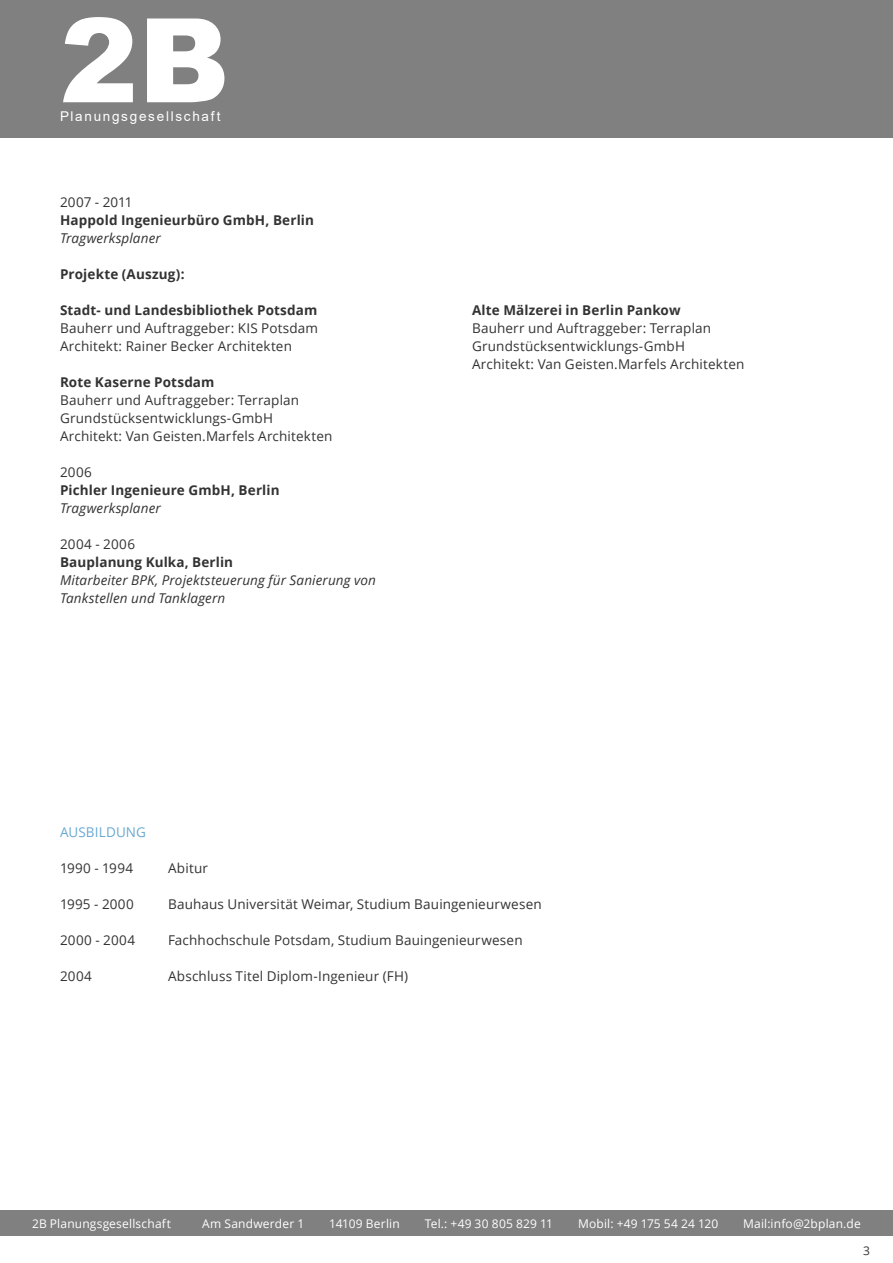
<style>
.page{position:relative;width:893px;height:1263px;background:#fff}
.page>*{position:absolute;margin:0;border:0;box-sizing:border-box;transform-origin:0 0}
.t1{font:900 117px "Arial";color:#fff}
.Fliesstext{font:13.5px "Open Sans";letter-spacing:.01em;color:#333}
.übrschrift_CV{font:700 13.5px/18px "Open Sans";letter-spacing:.01em;color:#333}
.übrschrift_CV-2{font:italic 13.5px "Open Sans";letter-spacing:.01em;color:#333}
.t2{font:13.5px "Arial";letter-spacing:.125em;color:#fff}
.Fliesstext-2{font:13.5px "Open Sans";letter-spacing:.035em;color:#333}
.Fliesstext-3{font:13.5px "Open Sans";letter-spacing:.01em;color:#68a9d1}
.t3{font:12px "Open Sans";letter-spacing:.015em;color:#fff}
.t4{font:12px "Open Sans";color:#333}
.s1{font-weight:400;font-style:italic}
</style>
<div class="page">
<div style="left:0;top:1210px;width:893px;height:26px;background:#808080"></div>
<div style="left:0;top:0;width:893px;height:138px;background:#808080"></div>
<h1 class="t1" style="left:60px;top:-24px;width:171px">2B</h1>
<p class="t2" style="left:60px;top:107px;width:162px">Planungsgesellschaft</p>
<p class="Fliesstext" style="left:60px;top:193px;width:74px">2007 - 2011</p>
<p class="übrschrift_CV" style="left:60px;top:211px;width:255px">Happold Ingenieurbüro GmbH, Berlin<br><span class="s1">Tragwerksplaner</span></p>
<p class="übrschrift_CV" style="left:60px;top:265px;width:126px">Projekte (Auszug):</p>
<p class="übrschrift_CV" style="left:60px;top:301px;width:259px">Stadt- und Landesbibliothek Potsdam</p>
<p class="Fliesstext" style="left:60px;top:319px;width:260px">Bauherr und Auftraggeber: KIS Potsdam</p>
<p class="Fliesstext" style="left:60px;top:337px;width:233px">Architekt: Rainer Becker Architekten</p>
<p class="übrschrift_CV" style="left:60px;top:373px;width:156px">Rote Kaserne Potsdam</p>
<p class="Fliesstext" style="left:60px;top:391px;width:241px">Bauherr und Auftraggeber: Terraplan</p>
<p class="Fliesstext" style="left:60px;top:409px;width:215px">Grundstücksentwicklungs-GmbH</p>
<p class="Fliesstext" style="left:60px;top:427px;width:274px">Architekt: Van Geisten.Marfels Architekten</p>
<p class="Fliesstext" style="left:60px;top:463px;width:33px">2006</p>
<p class="übrschrift_CV" style="left:60px;top:481px;width:221px">Pichler Ingenieure GmbH, Berlin</p>
<p class="übrschrift_CV-2" style="left:60px;top:499px;width:102px">Tragwerksplaner</p>
<p class="Fliesstext-2" style="left:60px;top:535px;width:77px">2004 - 2006</p>
<p class="übrschrift_CV" style="left:60px;top:553px;width:175px">Bauplanung Kulka, Berlin</p>
<p class="übrschrift_CV-2" style="left:60px;top:571px;width:317px">Mitarbeiter BPK, Projektsteuerung für Sanierung von</p>
<p class="übrschrift_CV-2" style="left:60px;top:589px;width:167px">Tankstellen und Tanklagern</p>
<p class="übrschrift_CV" style="left:472px;top:301px;width:210px">Alte Mälzerei in Berlin Pankow</p>
<p class="Fliesstext" style="left:472px;top:319px;width:241px">Bauherr und Auftraggeber: Terraplan</p>
<p class="Fliesstext" style="left:472px;top:337px;width:215px">Grundstücksentwicklungs-GmbH</p>
<p class="Fliesstext" style="left:472px;top:355px;width:274px">Architekt: Van Geisten.Marfels Architekten</p>
<p class="Fliesstext-3" style="left:60px;top:823px;width:88px">AUSBILDUNG</p>
<p class="Fliesstext" style="left:60px;top:859px;width:75px">1990 - 1994</p>
<p class="Fliesstext" style="left:168px;top:859px;width:41px">Abitur</p>
<p class="Fliesstext" style="left:60px;top:895px;width:75px">1995 - 2000</p>
<p class="Fliesstext" style="left:168px;top:895px;width:375px">Bauhaus Universität Weimar, Studium Bauingenieurwesen</p>
<p class="Fliesstext-2" style="left:60px;top:931px;width:77px">2000 - 2004</p>
<p class="Fliesstext" style="left:168px;top:931px;width:356px">Fachhochschule Potsdam, Studium Bauingenieurwesen</p>
<p class="Fliesstext" style="left:60px;top:967px;width:33px">2004</p>
<p class="Fliesstext" style="left:168px;top:967px;width:242px">Abschluss Titel Diplom-Ingenieur (FH)</p>
<p class="t3" style="left:32px;top:1215px;width:140px">2B Planungsgesellschaft</p>
<p class="t3" style="left:202px;top:1215px;width:104px">Am Sandwerder 1</p>
<p class="t3" style="left:329px;top:1215px;width:72px">14109 Berlin</p>
<p class="t3" style="left:425px;top:1215px;width:130px">Tel.: +49 30 805 829 11</p>
<p class="t3" style="left:578px;top:1215px;width:142px">Mobil: +49 175 54 24 120</p>
<p class="t3" style="left:743px;top:1215px;width:119px">Mail:info@2bplan.de</p>
<p class="t4" style="left:863px;top:1242px;width:8px">3</p>
</div>
